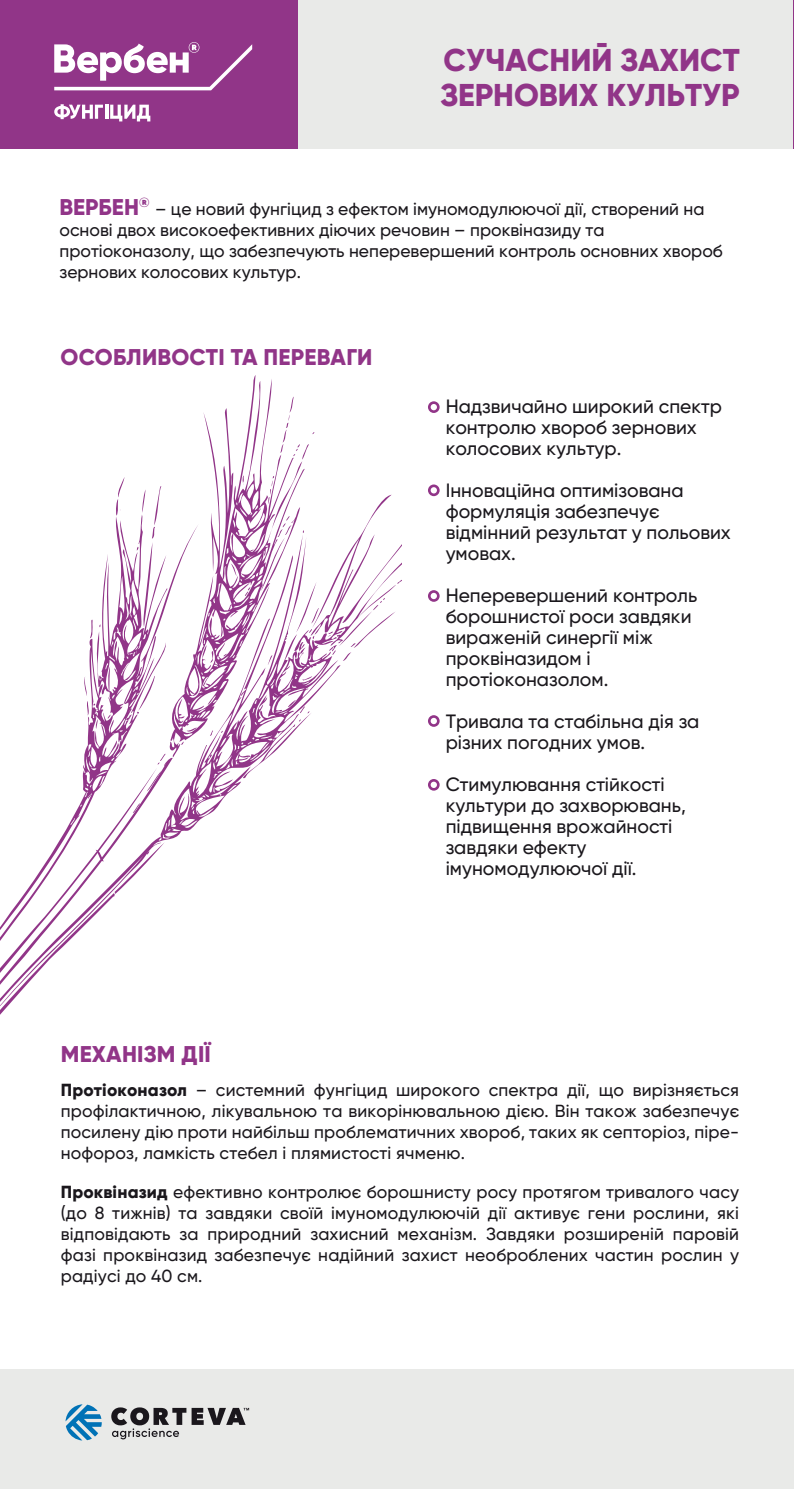
<style>
.page{position:relative;width:794px;height:1489px;background:#fff}
.page>*{position:absolute;margin:0;border:0;box-sizing:border-box;transform-origin:0 0}
.t1{font:800 31.5px/35px "Gilroy";color:#913588}
.t2{font:800 22.75px "Gilroy";letter-spacing:.01em;color:#913588}
.t3{font:500 19.25px/21px "Gilroy";color:#1a171c}
.t4{font:500 17.5px/21px "Gilroy";color:#1a171c;text-align:justify}
.s1{font-weight:800;font-size:22.75px;color:#913588}
.s2{font-weight:800}
</style>
<div class="page">
<div style="left:0;top:0;width:794px;height:149px;background:#e9eae8"></div>
<div style="left:0;top:1369px;width:794px;height:119px;background:#e9eae8"></div>
<div style="left:0;top:0;width:297px;height:149px;background:#913588"></div>
<hr style="left:793px;top:0;width:1px;height:149px;background:#913588">
<svg style="left:65px;top:1404px;width:37px;height:36px"></svg>
<svg style="left:192px;top:1407px;width:57px;height:17px"></svg>
<svg style="left:111px;top:1407px;width:75px;height:32px"></svg>
<svg style="left:428px;top:401px;width:11px;height:12px"></svg>
<div style="left:430px;top:404px;width:7px;height:6px;background:#fff;border-radius:50%"></div>
<svg style="left:428px;top:484px;width:11px;height:12px"></svg>
<div style="left:430px;top:487px;width:7px;height:6px;background:#fff;border-radius:50%"></div>
<svg style="left:428px;top:590px;width:11px;height:11px"></svg>
<div style="left:430px;top:593px;width:7px;height:6px;background:#fff;border-radius:50%"></div>
<svg style="left:428px;top:715px;width:11px;height:11px"></svg>
<svg style="left:430px;top:717px;width:7px;height:7px"></svg>
<svg style="left:428px;top:779px;width:11px;height:11px"></svg>
<div style="left:430px;top:781px;width:7px;height:7px;background:#fff;border-radius:50%"></div>
<svg style="left:203px;top:375px;width:102px;height:159px"></svg>
<svg style="left:199px;top:534px;width:129px;height:287px"></svg>
<svg style="left:280px;top:396px;width:35px;height:63px"></svg>
<svg style="left:241px;top:475px;width:4px;height:16px"></svg>
<svg style="left:250px;top:548px;width:4px;height:4px"></svg>
<svg style="left:84px;top:515px;width:115px;height:324px"></svg>
<svg style="left:231px;top:563px;width:6px;height:13px"></svg>
<svg style="left:116px;top:477px;width:9px;height:38px"></svg>
<svg style="left:137px;top:486px;width:25px;height:141px"></svg>
<svg style="left:261px;top:473px;width:141px;height:207px"></svg>
<svg style="left:222px;top:653px;width:5px;height:5px"></svg>
<svg style="left:209px;top:650px;width:5px;height:14px"></svg>
<svg style="left:243px;top:699px;width:69px;height:80px"></svg>
<svg style="left:90px;top:617px;width:11px;height:21px"></svg>
<svg style="left:126px;top:675px;width:29px;height:45px"></svg>
<svg style="left:187px;top:727px;width:10px;height:5px"></svg>
<svg style="left:204px;top:728px;width:9px;height:22px"></svg>
<svg style="left:58px;top:756px;width:115px;height:86px"></svg>
<svg style="left:84px;top:676px;width:14px;height:52px"></svg>
<svg style="left:0;top:842px;width:164px;height:173px"></svg>
<svg style="left:54px;top:104px;width:49px;height:15px"></svg>
<hr style="left:105px;top:105px;width:3px;height:14px;background:#fff">
<svg style="left:110px;top:105px;width:40px;height:16px"></svg>
<svg style="left:54px;top:42px;width:198px;height:48px"></svg>
<h1 class="t1" style="left:440px;top:42px;width:301px">СУЧАСНИЙ ЗАХИСТ<br>ЗЕРНОВИХ КУЛЬТУР</h1>
<p class="t4" style="left:59px;top:198px;width:665px;text-align:left"><span class="s1">ВЕРБЕН</span><sup>®</sup> – це новий фунгіцид з ефектом імуномодулюючої дії, створений на основі двох високоефективних діючих речовин – проквіназиду та протіоконазолу, що забезпечують неперевершений контроль основних хвороб зернових колосових культур.</p>
<h2 class="t2" style="left:61px;top:343px;width:313px">ОСОБЛИВОСТІ ТА ПЕРЕВАГИ</h2>
<h2 class="t2" style="left:61px;top:1040px;width:152px">МЕХАНІЗМ ДІЇ</h2>
<p class="t3" style="left:446px;top:395px;width:278px">Надзвичайно широкий спектр контролю хвороб зернових колосових культур.</p>
<p class="t3" style="left:446px;top:479px;width:287px">Інноваційна оптимізована формуляція забезпечує відмінний результат у польових умовах.</p>
<p class="t3" style="left:446px;top:584px;width:253px">Неперевершений контроль борошнистої роси завдяки вираженій синергії між проквіназидом і протіоконазолом.</p>
<p class="t3" style="left:446px;top:710px;width:255px">Тривала та стабільна дія за різних погодних умов.</p>
<p class="t3" style="left:446px;top:773px;width:242px">Стимулювання стійкості культури до захворювань, підвищення врожайності завдяки ефекту імуномодулюючої дії.</p>
<p class="t4" style="left:61px;top:1079px;width:680px"><span class="s2">Протіоконазол</span> – системний фунгіцид широкого спектра дії, що вирізняється профілактичною, лікувальною та викорінювальною дією. Він також забезпечує посилену дію проти найбільш проблематичних хвороб, таких як септоріоз, піре&shy;нофороз, ламкість стебел і плямистості ячменю.</p>
<p class="t4" style="left:61px;top:1180px;width:680px"><span class="s2">Проквіназид</span> ефективно контролює борошнисту росу протягом тривалого часу (до 8 тижнів) та завдяки своїй імуномодулюючій дії активує гени рослини, які відповідають за природний захисний механізм. Завдяки розширеній паровій фазі проквіназид забезпечує надійний захист необроблених частин рослин у радіусі до 40 см.</p>
</div>
